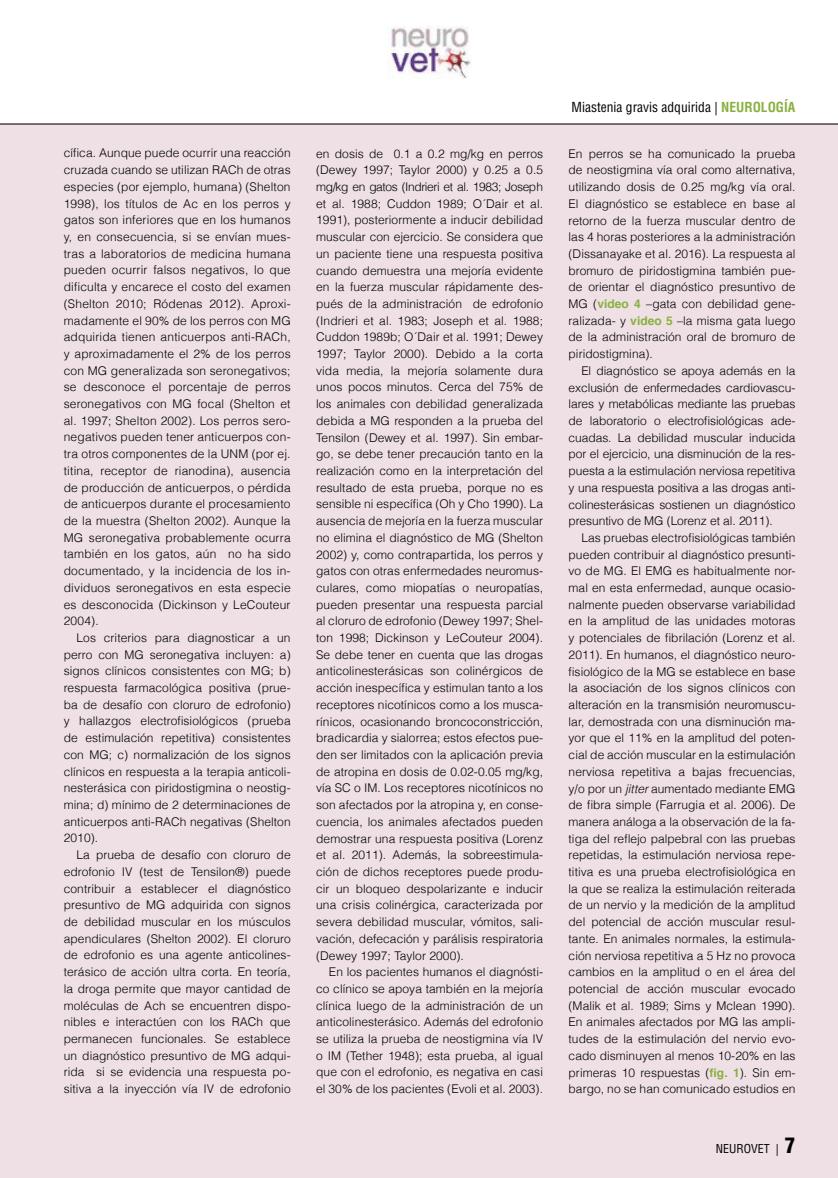
<style>
.page{position:relative;width:838px;height:1178px;background:#fff}
.page>*{position:absolute;margin:0;border:0;box-sizing:border-box;transform-origin:0 0}
.t1{font:condensed 13.5px "Helvetica";color:#000}
.t2{font:300 12px/16.6px "Helvetica";letter-spacing:.005em;color:#000;text-align:justify}
.t3{font:condensed 12px "Helvetica";color:#000}
.s1{font-weight:700;color:#89b03e}
.s2{font-style:italic}
.s3{font-weight:900;font-size:21px}
</style>
<div class="page">
<div style="left:0;top:124px;width:838px;height:1054px;background:#eee0e4"></div>
<hr style="left:0;top:124px;width:838px;height:1px;background:#000">
<img style="left:388px;top:26px;width:83px;height:52px">
<p class="t2" style="left:64px;top:144px;width:228px">cífica. Aunque puede ocurrir una reacción cruzada cuando se utilizan RACh de otras especies (por ejemplo, humana) (Shelton 1998), los títulos de Ac en los perros y gatos son inferiores que en los humanos y, en consecuencia, si se envían mues&shy;tras a laboratorios de medicina humana pueden ocurrir falsos negativos, lo que dificulta y encarece el costo del examen (Shelton 2010; Ródenas 2012). Aproxi&shy;madamente el 90% de los perros con MG adquirida tienen anticuerpos anti-RACh, y aproximadamente el 2% de los perros con MG generalizada son seronegativos; se desconoce el porcentaje de perros seronegativos con MG focal (Shelton et al. 1997; Shelton 2002). Los perros sero&shy;negativos pueden tener anticuerpos con&shy;tra otros componentes de la UNM (por ej. titina, receptor de rianodina), ausencia de producción de anticuerpos, o pérdida de anticuerpos durante el procesamiento de la muestra (Shelton 2002). Aunque la MG seronegativa probablemente ocurra también en los gatos, aún no ha sido documentado, y la incidencia de los in&shy;dividuos seronegativos en esta especie es desconocida (Dickinson y LeCouteur 2004).</p>
<p class="t2" style="left:64px;top:629px;width:228px;text-indent:13px">Los criterios para diagnosticar a un perro con MG seronegativa incluyen: a) signos clínicos consistentes con MG; b) respuesta farmacológica positiva (prue&shy;ba de desafío con cloruro de edrofonio) y hallazgos electrofisiológicos (prueba de estimulación repetitiva) consistentes con MG; c) normalización de los signos clínicos en respuesta a la terapia anticoli&shy;nesterásica con piridostigmina o neostig&shy;mina; d) mínimo de 2 determinaciones de anticuerpos anti-RACh negativas (Shelton 2010).</p>
<p class="t2" style="left:64px;top:846px;width:228px;text-indent:13px">La prueba de desafío con cloruro de edrofonio IV (test de Tensilon®) puede contribuir a establecer el diagnóstico presuntivo de MG adquirida con signos de debilidad muscular en los músculos apendiculares (Shelton 2002). El cloruro de edrofonio es una agente anticolines&shy;terásico de acción ultra corta. En teoría, la droga permite que mayor cantidad de moléculas de Ach se encuentren dispo&shy;nibles e interactúen con los RACh que permanecen funcionales. Se establece un diagnóstico presuntivo de MG adqui&shy;rida si se evidencia una respuesta po&shy;sitiva a la inyección vía IV de edrofonio</p>
<p class="t2" style="left:316px;top:144px;width:228px">en dosis de 0.1 a 0.2 mg/kg en perros (Dewey 1997; Taylor 2000) y 0.25 a 0.5 mg/kg en gatos (Indrieri et al. 1983; Joseph et al. 1988; Cuddon 1989; O´Dair et al.<br>1991), posteriormente a inducir debilidad muscular con ejercicio. Se considera que un paciente tiene una respuesta positiva cuando demuestra una mejoría evidente en la fuerza muscular rápidamente des&shy;pués de la administración de edrofonio (Indrieri et al. 1983; Joseph et al. 1988; Cuddon 1989b; O´Dair et al. 1991; Dewey 1997; Taylor 2000). Debido a la corta vida media, la mejoría solamente dura unos pocos minutos. Cerca del 75% de los animales con debilidad generalizada debida a MG responden a la prueba del Tensilon (Dewey et al. 1997). Sin embar&shy;go, se debe tener precaución tanto en la realización como en la interpretación del resultado de esta prueba, porque no es sensible ni específica (Oh y Cho 1990). La ausencia de mejoría en la fuerza muscular no elimina el diagnóstico de MG (Shelton 2002) y, como contrapartida, los perros y gatos con otras enfermedades neuromus&shy;culares, como miopatías o neuropatías, pueden presentar una respuesta parcial al cloruro de edrofonio (Dewey 1997; Shel&shy;ton 1998; Dickinson y LeCouteur 2004).<br>Se debe tener en cuenta que las drogas anticolinesterásicas son colinérgicos de acción inespecífica y estimulan tanto a los receptores nicotínicos como a los musca&shy;rínicos, ocasionando broncoconstricción, bradicardia y sialorrea; estos efectos pue&shy;den ser limitados con la aplicación previa de atropina en dosis de 0.02-0.05 mg/kg, vía SC o IM. Los receptores nicotínicos no son afectados por la atropina y, en conse&shy;cuencia, los animales afectados pueden demostrar una respuesta positiva (Lorenz et al. 2011). Además, la sobreestimula&shy;ción de dichos receptores puede produ&shy;cir un bloqueo despolarizante e inducir una crisis colinérgica, caracterizada por severa debilidad muscular, vómitos, sali&shy;vación, defecación y parálisis respiratoria (Dewey 1997; Taylor 2000).</p>
<p class="t2" style="left:316px;top:963px;width:228px;text-indent:13px">En los pacientes humanos el diagnósti&shy;co clínico se apoya también en la mejoría clínica luego de la administración de un anticolinesterásico. Además del edrofonio se utiliza la prueba de neostigmina vía IV o IM (Tether 1948); esta prueba, al igual que con el edrofonio, es negativa en casi el 30% de los pacientes (Evoli et al. 2003).</p>
<p class="t1" style="left:571px;top:99px;width:225px">Miastenia gravis adquirida | <span class="s1">NEUROLOGÍA</span></p>
<p class="t2" style="left:568px;top:145px;width:228px">En perros se ha comunicado la prueba de neostigmina vía oral como alternativa, utilizando dosis de 0.25 mg/kg vía oral.<br>El diagnóstico se establece en base al retorno de la fuerza muscular dentro de las 4 horas posteriores a la administración (Dissanayake et al. 2016). La respuesta al bromuro de piridostigmina también pue&shy;de orientar el diagnóstico presuntivo de MG (<span class="s1">video 4</span> –gata con debilidad gene&shy;ralizada- y <span class="s1">video 5</span> –la misma gata luego de la administración oral de bromuro de piridostigmina).</p>
<p class="t2" style="left:568px;top:362px;width:228px;text-indent:13px">El diagnóstico se apoya además en la exclusión de enfermedades cardiovascu&shy;lares y metabólicas mediante las pruebas de laboratorio o electrofisiológicas ade&shy;cuadas. La debilidad muscular inducida por el ejercicio, una disminución de la res&shy;puesta a la estimulación nerviosa repetitiva y una respuesta positiva a las drogas anti&shy;colinesterásicas sostienen un diagnóstico presuntivo de MG (Lorenz et al. 2011).</p>
<p class="t2" style="left:568px;top:529px;width:228px;text-indent:13px">Las pruebas electrofisiológicas también pueden contribuir al diagnóstico presunti&shy;vo de MG. El EMG es habitualmente nor&shy;mal en esta enfermedad, aunque ocasio&shy;nalmente pueden observarse variabilidad en la amplitud de las unidades motoras y potenciales de fibrilación (Lorenz et al.<br>2011). En humanos, el diagnóstico neuro&shy;fisiológico de la MG se establece en base la asociación de los signos clínicos con alteración en la transmisión neuromuscu&shy;lar, demostrada con una disminución ma&shy;yor que el 11% en la amplitud del poten&shy;cial de acción muscular en la estimulación nerviosa repetitiva a bajas frecuencias, y/o por un <span class="s2">jitter</span> aumentado mediante EMG de fibra simple (Farrugia et al. 2006). De manera análoga a la observación de la fa&shy;tiga del reflejo palpebral con las pruebas repetidas, la estimulación nerviosa repe&shy;titiva es una prueba electrofisiológica en la que se realiza la estimulación reiterada de un nervio y la medición de la amplitud del potencial de acción muscular resul&shy;tante. En animales normales, la estimula&shy;ción nerviosa repetitiva a 5 Hz no provoca cambios en la amplitud o en el área del potencial de acción muscular evocado (Malik et al. 1989; Sims y Mclean 1990).<br>En animales afectados por MG las ampli&shy;tudes de la estimulación del nervio evo&shy;cado disminuyen al menos 10-20% en las primeras 10 respuestas (<span class="s1">fig. 1</span>). Sin em&shy;bargo, no se han comunicado estudios en</p>
<p class="t3" style="left:716px;top:1141px;width:81px">NEUROVET | <span class="s3">7</span></p>
</div>
